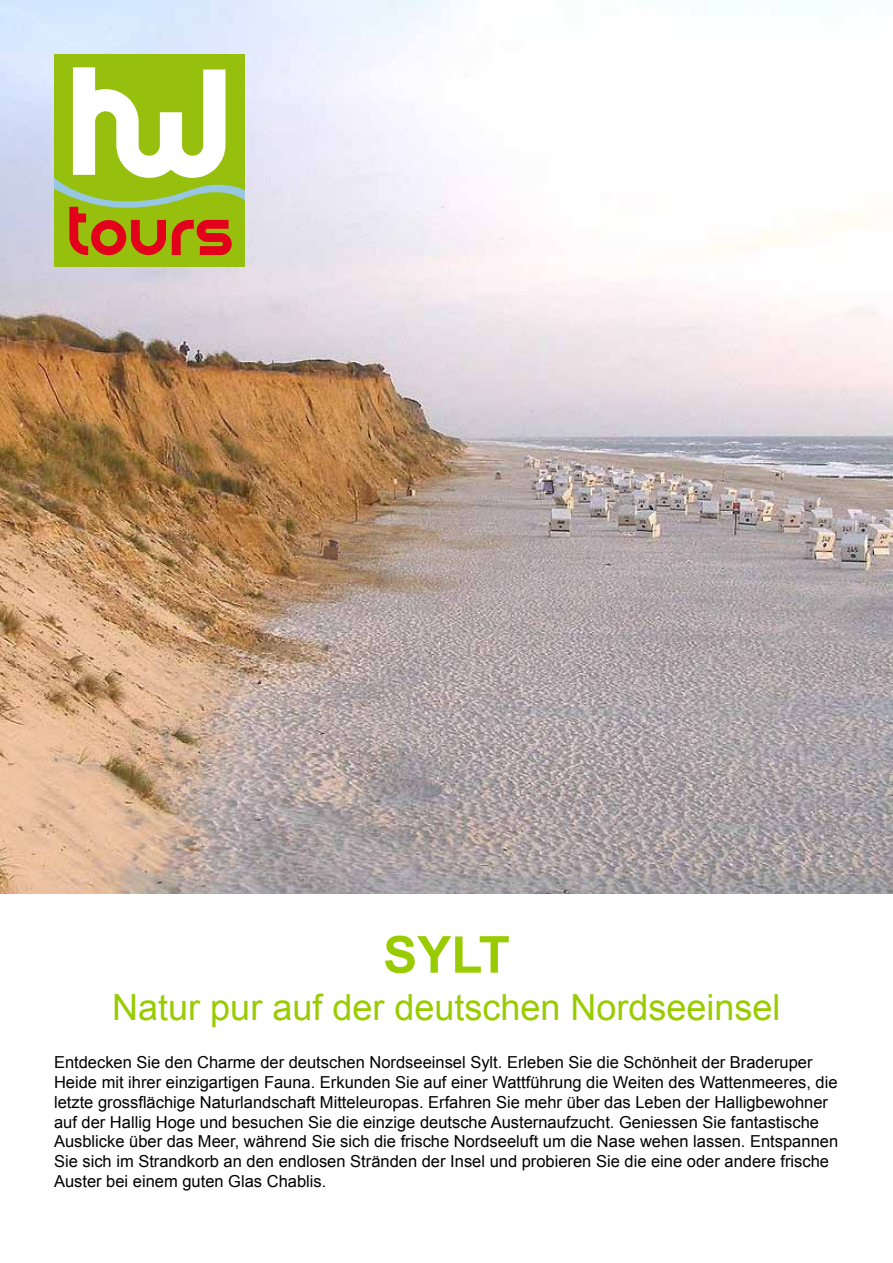
<style>
.page{position:relative;width:893px;height:1263px;background:#fff}
.page>*{position:absolute;margin:0;border:0;box-sizing:border-box;transform-origin:0 0}
.t1{font:700 51px "Arial";color:#9c0}
.t2{font:36px "Arial";color:#9c0}
.t3{font:16.5px/19.8px "Arial";color:#000}
</style>
<div class="page">
<img style="left:0;top:0;width:893px;height:894px">
<div style="left:54px;top:54px;width:190px;height:213px;background:#97bf0d"></div>
<svg style="left:54px;top:67px;width:190px;height:189px"></svg>
<h1 class="t1" style="left:383px;top:921px;width:128px">Sylt</h1>
<h2 class="t2" style="left:112px;top:984px;width:670px">Natur pur auf der deutschen Nordseeinsel</h2>
<p class="t3" style="left:54px;top:1053px;width:786px">Entdecken Sie den Charme der deutschen Nordseeinsel Sylt. Erleben Sie die Schönheit der Braderuper Heide mit ihrer einzigartigen Fauna. Erkunden Sie auf einer Wattführung die Weiten des Wattenmeeres, die letzte grossflächige Naturlandschaft Mitteleuropas. Erfahren Sie mehr über das Leben der Halligbewohner auf der Hallig Hoge und besuchen Sie die einzige deutsche Austernaufzucht. Geniessen Sie fantastische Ausblicke über das Meer, während Sie sich die frische Nordseeluft um die Nase wehen lassen. Entspannen Sie sich im Strandkorb an den endlosen Stränden der Insel und probieren Sie die eine oder andere frische Auster bei einem guten Glas Chablis.</p>
</div>
